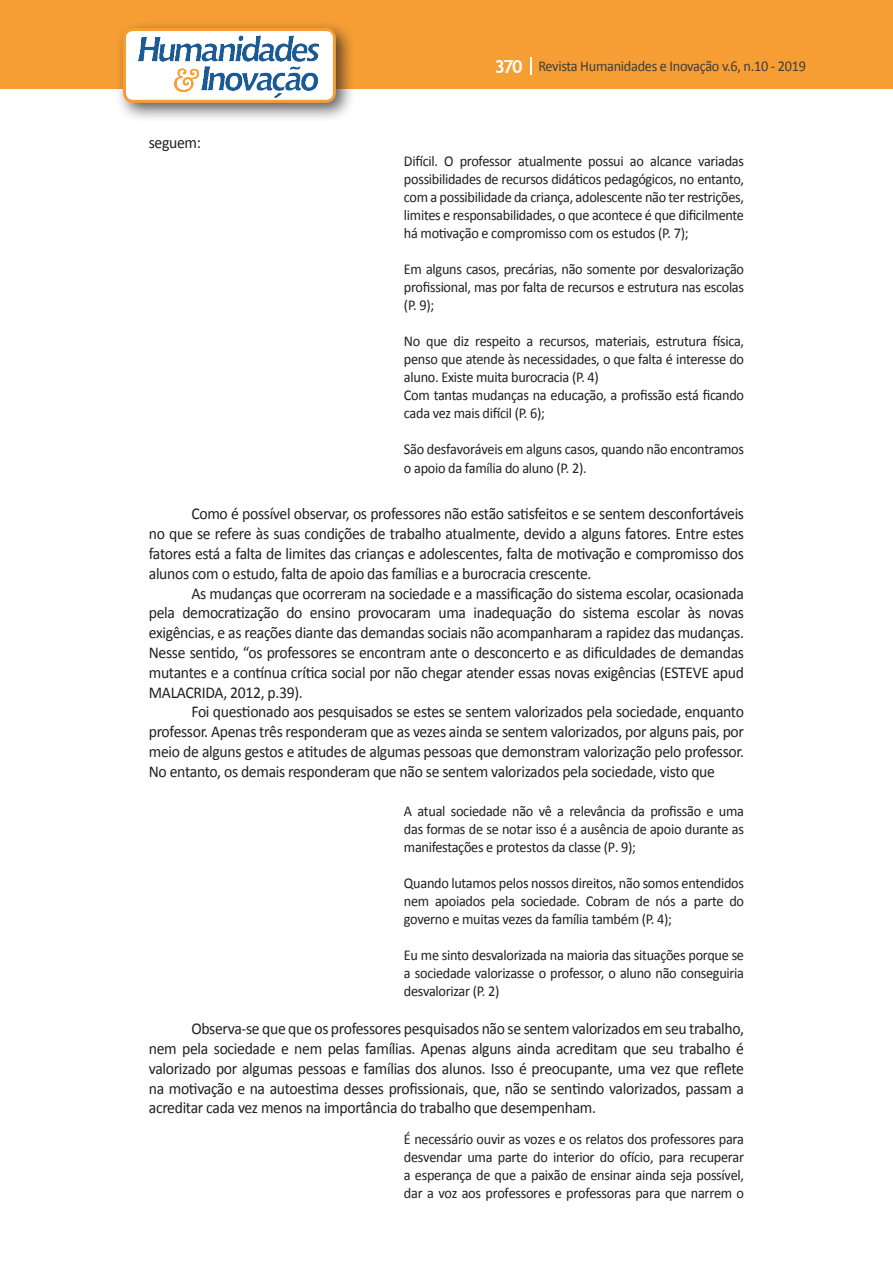
<style>
.page{position:relative;width:893px;height:1263px;background:#fff}
.page>*{position:absolute;margin:0;border:0;box-sizing:border-box;transform-origin:0 0}
.texto{font:16.5px/19.8px "Calibri";letter-spacing:-.02em;color:#231f20;text-align:justify;scale:.95 1}
.citacao{font:15px/18px "Calibri";letter-spacing:-.02em;color:#231f20;text-align:justify;scale:.95 1}
.t1{font:15px "Calibri";letter-spacing:-.02em;color:#3e3e3f;scale:.95 1}
.s1{font-family:"Trebuchet MS";font-weight:700;font-size:18px;color:#fff}
</style>
<div class="page">
<div style="left:0;top:0;width:893px;height:88px;background:#f69e34"></div>
<svg style="left:530px;top:57px;width:2px;height:18px"></svg>
<div style="left:115px;top:20px;width:241px;height:103px;background:#231f20;opacity:.75"></div>
<div style="left:125px;top:30px;width:209px;height:71px;background:#fff;border-radius:9px"></div>
<img style="left:138px;top:35px;width:181px;height:62px">
<div style="left:123px;top:28px;width:213px;height:75px;border:3px solid #f69e34;border-radius:9px"></div>
<p class="texto" style="left:149px;top:133px;width:56px">seguem:</p>
<p class="t1" style="left:495px;top:57px;width:329px"><span class="s1">370</span> Revista Humanidades e Inovação v.6, n.10 - 2019</p>
<p class="citacao" style="left:404px;top:153px;width:359px">Difícil. O professor atualmente possui ao alcance variadas possibilidades de recursos didáticos pedagógicos, no entanto, com a possibilidade da criança, adolescente não ter restrições, limites e responsabilidades, o que acontece é que dificilmente há motivação e compromisso com os estudos (P. 7);</p>
<p class="citacao" style="left:404px;top:261px;width:359px">Em alguns casos, precárias, não somente por desvalorização profissional, mas por falta de recursos e estrutura nas escolas (P. 9);</p>
<p class="citacao" style="left:404px;top:333px;width:359px">No que diz respeito a recursos, materiais, estrutura física, penso que atende às necessidades, o que falta é interesse do aluno. Existe muita burocracia (P. 4)</p>
<p class="citacao" style="left:404px;top:387px;width:359px">Com tantas mudanças na educação, a profissão está ficando cada vez mais difícil (P. 6);</p>
<p class="citacao" style="left:404px;top:441px;width:360px">São desfavoráveis em alguns casos, quando não encontramos o apoio da família do aluno (P. 2).</p>
<p class="texto" style="left:149px;top:504px;width:628px;text-indent:43px">Como é possível observar, os professores não estão satisfeitos e se sentem desconfortáveis no que se refere às suas condições de trabalho atualmente, devido a alguns fatores. Entre estes fatores está a falta de limites das crianças e adolescentes, falta de motivação e compromisso dos alunos com o estudo, falta de apoio das famílias e a burocracia crescente.</p>
<p class="texto" style="left:149px;top:583px;width:628px;text-indent:43px">As mudanças que ocorreram na sociedade e a massificação do sistema escolar, ocasionada pela democratização do ensino provocaram uma inadequação do sistema escolar às novas exigências, e as reações diante das demandas sociais não acompanharam a rapidez das mudanças.<br>Nesse sentido, “os professores se encontram ante o desconcerto e as dificuldades de demandas mutantes e a contínua crítica social por não chegar atender essas novas exigências (ESTEVE apud MALACRIDA, 2012, p.39).</p>
<p class="texto" style="left:149px;top:702px;width:628px;text-indent:43px">Foi questionado aos pesquisados se estes se sentem valorizados pela sociedade, enquanto professor. Apenas três responderam que as vezes ainda se sentem valorizados, por alguns pais, por meio de alguns gestos e atitudes de algumas pessoas que demonstram valorização pelo professor.<br>No entanto, os demais responderam que não se sentem valorizados pela sociedade, visto que</p>
<p class="citacao" style="left:404px;top:802px;width:359px">A atual sociedade não vê a relevância da profissão e uma das formas de se notar isso é a ausência de apoio durante as manifestações e protestos da classe (P. 9);</p>
<p class="citacao" style="left:404px;top:874px;width:359px">Quando lutamos pelos nossos direitos, não somos entendidos nem apoiados pela sociedade. Cobram de nós a parte do governo e muitas vezes da família também (P. 4);</p>
<p class="citacao" style="left:404px;top:946px;width:359px">Eu me sinto desvalorizada na maioria das situações porque se a sociedade valorizasse o professor, o aluno não conseguiria desvalorizar (P. 2)</p>
<p class="texto" style="left:149px;top:1019px;width:628px;text-indent:43px">Observa-se que que os professores pesquisados não se sentem valorizados em seu trabalho, nem pela sociedade e nem pelas famílias. Apenas alguns ainda acreditam que seu trabalho é valorizado por algumas pessoas e famílias dos alunos. Isso é preocupante, uma vez que reflete na motivação e na autoestima desses profissionais, que, não se sentindo valorizados, passam a acreditar cada vez menos na importância do trabalho que desempenham.</p>
<p class="citacao" style="left:404px;top:1130px;width:360px">É necessário ouvir as vozes e os relatos dos professores para desvendar uma parte do interior do ofício, para recuperar a esperança de que a paixão de ensinar ainda seja possível, dar a voz aos professores e professoras para que narrem o</p>
</div>
